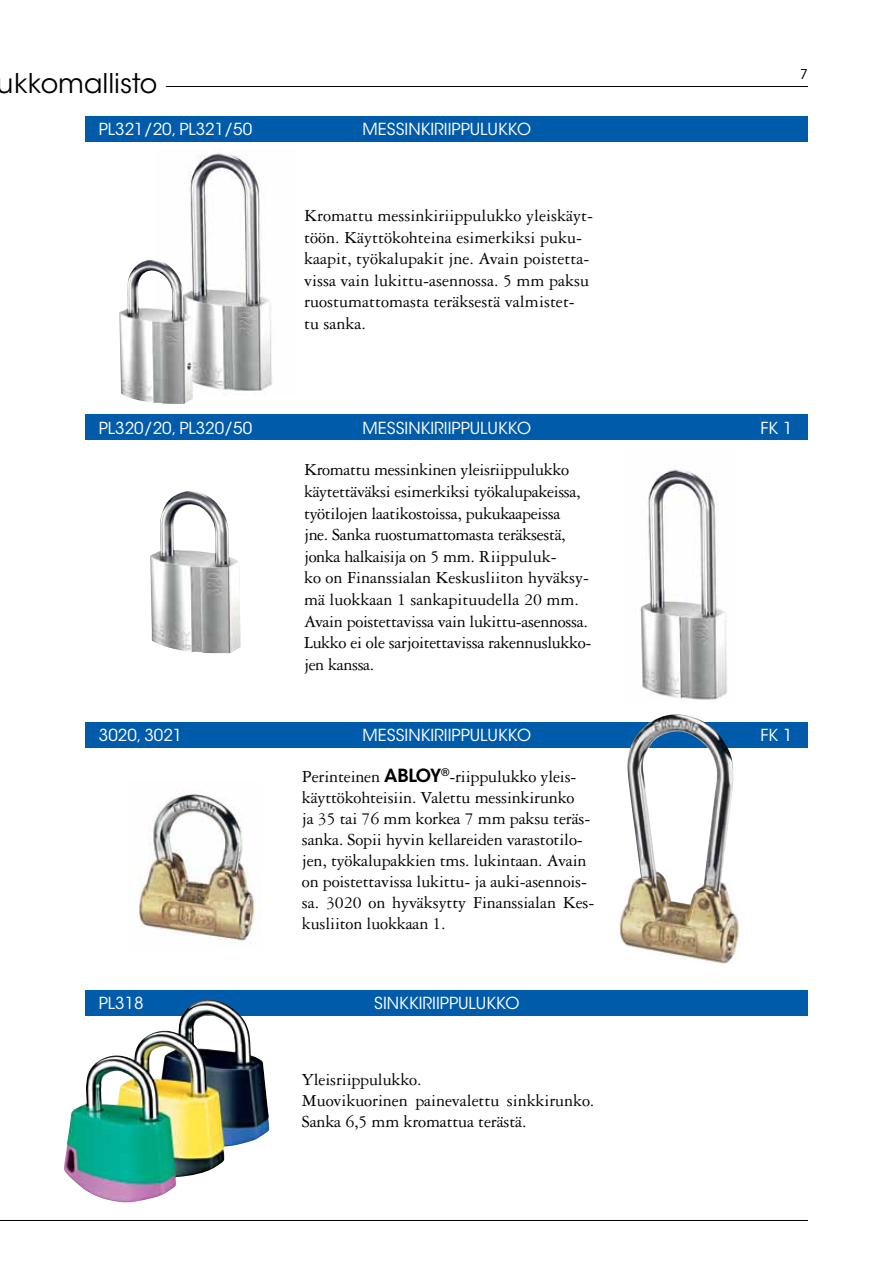
<style>
.page{position:relative;width:893px;height:1263px;background:#fff}
.page>*{position:absolute;margin:0;border:0;box-sizing:border-box;transform-origin:0 0}
.t1{font:27px "ITC Avant Garde Std";color:#000}
.t2{font:18px/21.6px "Garamond 3 LT Std";letter-spacing:-.01em;color:#000}
.t3{font:16.5px "ITC Avant Garde Std";color:#fff}
.t4{font:13.5px "ITC Avant Garde Std";color:#000}
.s1{font-family:"ITC Avant Garde Std";font-weight:600}
</style>
<div class="page">
<div style="left:85px;top:116px;width:723px;height:25px;background:#005baa"></div>
<div style="left:85px;top:415px;width:723px;height:25px;background:#005baa"></div>
<div style="left:85px;top:722px;width:723px;height:25px;background:#005baa"></div>
<div style="left:85px;top:990px;width:723px;height:25px;background:#005baa"></div>
<img style="left:189px;top:153px;width:84px;height:238px">
<img style="left:119px;top:260px;width:74px;height:144px">
<img style="left:150px;top:491px;width:91px;height:162px">
<img style="left:640px;top:469px;width:87px;height:231px">
<img style="left:617px;top:714px;width:125px;height:250px">
<img style="left:139px;top:793px;width:119px;height:151px">
<img style="left:64px;top:1000px;width:206px;height:203px">
<hr style="left:0;top:1220px;width:808px;height:1px;background:#000">
<hr style="left:166px;top:86px;width:642px;height:1px;background:#000">
<h1 class="t1" style="left:-3px;top:67px;width:162px">ukkomallisto</h1>
<p class="t3" style="left:99px;top:119px;width:155px">PL321/20, PL321/50</p>
<p class="t3" style="left:363px;top:119px;width:170px">MESSINKIRIIPPULUKKO</p>
<p class="t2" style="left:304px;top:205px;width:290px">Kromattu messinkiriippulukko yleiskäyt&shy;töön. Käyttökohteina esimerkiksi puku&shy;kaapit, työkalupakit jne. Avain poistetta&shy;vissa vain lukittu-asennossa. 5 mm paksu ruostumattomasta teräksestä valmistet&shy;tu sanka.</p>
<p class="t4" style="left:800px;top:66px;width:9px">7</p>
<p class="t3" style="left:99px;top:418px;width:155px">PL320/20, PL320/50</p>
<p class="t3" style="left:363px;top:418px;width:170px">MESSINKIRIIPPULUKKO</p>
<p class="t3" style="left:761px;top:418px;width:34px">FK 1</p>
<p class="t2" style="left:304px;top:459px;width:289px">Kromattu messinkinen yleisriippulukko käytettäväksi esimerkiksi työkalupakeissa, työtilojen laatikostoissa, pukukaapeissa<br>jne. Sanka ruostumattomasta teräksestä, jonka halkaisija on 5 mm. Riippuluk-<br>ko on Finanssialan Keskusliiton hyväksy&shy;mä luokkaan 1 sankapituudella 20 mm.<br>Avain poistettavissa vain lukittu-asennossa.<br>Lukko ei ole sarjoitettavissa rakennuslukko&shy;jen kanssa.</p>
<p class="t3" style="left:99px;top:725px;width:85px">3020, 3021</p>
<p class="t3" style="left:363px;top:725px;width:170px">MESSINKIRIIPPULUKKO</p>
<p class="t3" style="left:761px;top:725px;width:34px">FK 1</p>
<p class="t2" style="left:302px;top:766px;width:294px;line-height:21px">Perinteinen <span class="s1">ABLOY</span><sup>®</sup>-riippulukko yleis&shy;käyttökohteisiin. Valettu messinkirunko<br>ja 35 tai 76 mm korkea 7 mm paksu teräs&shy;sanka. Sopii hyvin kellareiden varastotilo&shy;jen, työkalupakkien tms. lukintaan. Avain on poistettavissa lukittu- ja auki-asennois&shy;sa. 3020 on hyväksytty Finanssialan Kes&shy;kusliiton luokkaan 1.</p>
<p class="t3" style="left:99px;top:993px;width:46px">PL318</p>
<p class="t3" style="left:374px;top:993px;width:147px">SINKKIRIIPPULUKKO</p>
<p class="t2" style="left:302px;top:1069px;width:294px;line-height:21px">Yleisriippulukko.<br>Muovikuorinen painevalettu sinkkirunko.<br>Sanka 6,5 mm kromattua terästä.</p>
</div>
